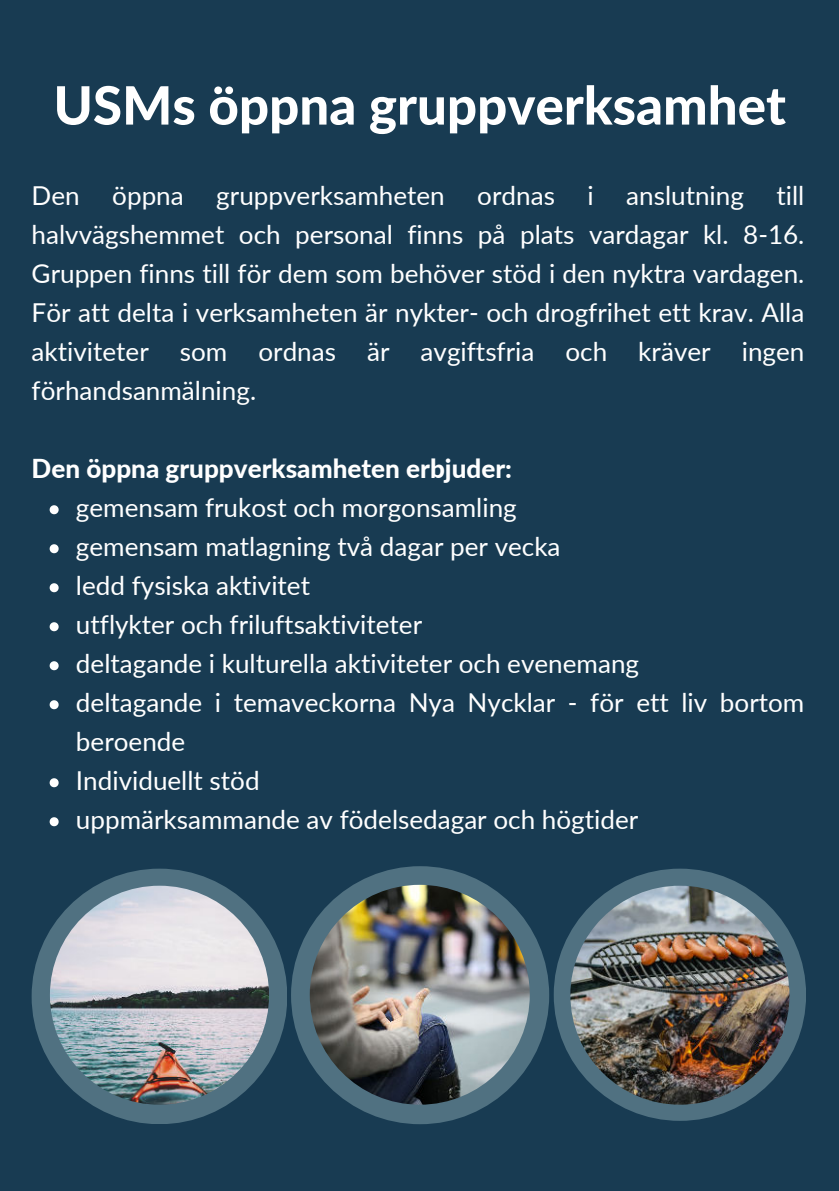
<style>
.page{position:relative;width:839px;height:1191px;background:#fff}
.page>*{position:absolute;margin:0;border:0;box-sizing:border-box;transform-origin:0 0}
.t1{font:800 52.8px "Lato";color:#fff}
.t2{font:26px/39px "Lato";color:#fff;text-align:justify}
.t3{font:800 26px "Lato";color:#fff}
</style>
<div class="page">
<div style="left:0;top:0;width:838px;height:1191px;background:#183b52"></div>
<svg style="left:32px;top:869px;width:255px;height:255px"></svg>
<img style="left:50px;top:886px;width:219px;height:219px;border-radius:50%">
<svg style="left:291px;top:866px;width:258px;height:258px"></svg>
<img style="left:310px;top:885px;width:219px;height:220px;border-radius:50%">
<svg style="left:553px;top:869px;width:252px;height:252px"></svg>
<img style="left:570px;top:886px;width:219px;height:219px;border-radius:50%">
<svg style="left:50px;top:505px;width:9px;height:9px"></svg>
<svg style="left:50px;top:544px;width:9px;height:9px"></svg>
<svg style="left:50px;top:583px;width:9px;height:9px"></svg>
<svg style="left:50px;top:622px;width:9px;height:9px"></svg>
<svg style="left:50px;top:661px;width:9px;height:9px"></svg>
<svg style="left:50px;top:700px;width:9px;height:9px"></svg>
<svg style="left:50px;top:778px;width:9px;height:9px"></svg>
<svg style="left:50px;top:817px;width:9px;height:9px"></svg>
<h1 class="t1" style="left:54px;top:66px;width:733px">USMs öppna gruppverksamhet</h1>
<p class="t2" style="left:32px;top:175px;width:774px">Den öppna gruppverksamheten ordnas i anslutning till halvvägshemmet och personal finns på plats vardagar kl. 8-16.<br>Gruppen finns till för dem som behöver stöd i den nyktra vardagen.<br>För att delta i verksamheten är nykter- och drogfrihet ett krav. Alla aktiviteter som ordnas är avgiftsfria och kräver ingen förhandsanmälning.</p>
<p class="t3" style="left:32px;top:449px;width:482px">Den öppna gruppverksamheten erbjuder:</p>
<p class="t2" style="left:76px;top:487px;width:730px;text-align:left">gemensam frukost och morgonsamling<br>gemensam matlagning två dagar per vecka<br>ledd fysiska aktivitet<br>utflykter och friluftsaktiviteter<br>deltagande i kulturella aktiviteter och evenemang<br>deltagande i temaveckorna Nya Nycklar - för ett liv bortom beroende<br>Individuellt stöd<br>uppmärksammande av födelsedagar och högtider</p>
</div>
